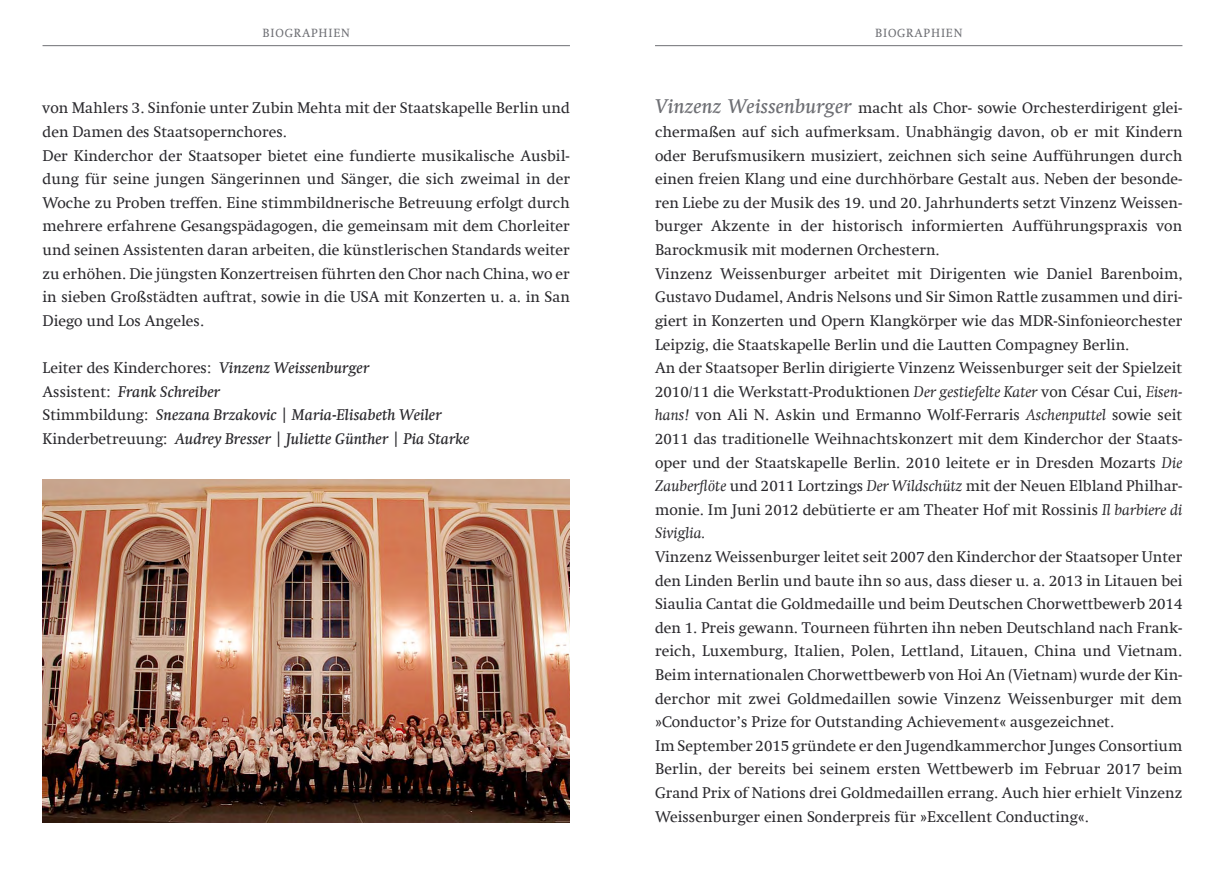
<style>
.page{position:relative;width:1225px;height:879px;background:#fff}
.page>*{position:absolute;margin:0;border:0;box-sizing:border-box;transform-origin:0 0}
.t1{font:15.6px/23.6px "Swift Com";color:#2a292d}
.t2{font:italic 500 15.6px/23.6px "Swift Com";color:#2a292d}
.t3{font:12px "Swift Com";letter-spacing:.07em;color:#6e6f74}
.s1{font-weight:400;font-style:normal}
.s2{font-weight:500;font-style:italic;font-size:20px;color:#6e6f74}
.s3{font-style:italic}
</style>
<div class="page">
<hr style="left:655px;top:45px;width:527px;height:1px;background:#6e6f74">
<hr style="left:43px;top:45px;width:527px;height:1px;background:#6e6f74">
<img style="left:43px;top:479px;width:527px;height:343px">
<p class="t3" style="left:262px;top:26px;width:89px">biographien</p>
<p class="t1" style="left:43px;top:96px;width:529px">von Mahlers 3. Sinfonie unter Zubin Mehta mit der Staatskapelle Berlin und den Damen des Staatsopernchores.<br>Der Kinderchor der Staatsoper bietet eine fundierte musikalische Ausbil&shy;dung für seine jungen Sängerinnen und Sänger, die sich zweimal in der Woche zu Proben treffen. Eine stimmbildnerische Betreuung erfolgt durch mehrere erfahrene Gesangspädagogen, die gemeinsam mit dem Chorleiter und seinen Assistenten daran arbeiten, die künstlerischen Standards weiter zu erhöhen. Die jüngsten Konzertreisen führten den Chor nach China, wo er in sieben Großstädten auftrat, sowie in die USA mit Konzerten u. a. in San Diego und Los Angeles.</p>
<p class="t2" style="left:43px;top:356px;width:429px"><span class="s1">Leiter des Kinderchores:</span> Vinzenz Weissenburger<br><span class="s1">Assistent:</span> Frank Schreiber<br><span class="s1">Stimmbildung:</span> Snezana Brzakovic <span class="s1">|</span> Maria-Elisabeth Weiler <span class="s1">Kinderbetreuung:</span> Audrey Bresser <span class="s1">|</span> Juliette Günther <span class="s1">|</span> Pia Starke</p>
<p class="t3" style="left:875px;top:26px;width:89px">biographien</p>
<p class="t1" style="left:655px;top:96px;width:529px"><span class="s2">Vinzenz Weissenburger</span> macht als Chor- sowie Orchesterdirigent glei&shy;chermaßen auf sich aufmerksam. Unabhängig davon, ob er mit Kindern oder Berufsmusikern musiziert, zeichnen sich seine Aufführungen durch einen freien Klang und eine durchhörbare Gestalt aus. Neben der besonde&shy;ren Liebe zu der Musik des 19. und 20. Jahrhunderts setzt Vinzenz Weissen&shy;burger Akzente in der historisch informierten Aufführungspraxis von Barockmusik mit modernen Orchestern.<br>Vinzenz Weissenburger arbeitet mit Dirigenten wie Daniel Barenboim, Gustavo Dudamel, Andris Nelsons und Sir Simon Rattle zusammen und diri&shy;giert in Konzerten und Opern Klangkörper wie das MDR-Sinfonieorchester Leipzig, die Staatskapelle Berlin und die Lautten Compagney Berlin.<br>An der Staatsoper Berlin dirigierte Vinzenz Weissenburger seit der Spielzeit 2010/11 die Werkstatt-Produktionen <span class="s3">Der gestiefelte Kater</span> von César Cui, <span class="s3">Eisen&shy;hans!</span> von Ali N. Askin und Ermanno Wolf-Ferraris <span class="s3">Aschenputtel</span> sowie seit 2011 das traditionelle Weihnachtskonzert mit dem Kinderchor der Staats&shy;oper und der Staatskapelle Berlin. 2010 leitete er in Dresden Mozarts <span class="s3">Die Zauberflöte</span> und 2011 Lortzings <span class="s3">Der Wildschütz</span> mit der Neuen Elbland Philhar&shy;monie. Im Juni 2012 debütierte er am Theater Hof mit Rossinis <span class="s3">Il barbiere di Siviglia.</span></p>
<p class="t1" style="left:655px;top:545px;width:529px">Vinzenz Weissenburger leitet seit 2007 den Kinderchor der Staatsoper Unter den Linden Berlin und baute ihn so aus, dass dieser u. a. 2013 in Litauen bei Siaulia Cantat die Goldmedaille und beim Deutschen Chorwettbewerb 2014 den 1. Preis gewann. Tourneen führten ihn neben Deutschland nach Frank&shy;reich, Luxemburg, Italien, Polen, Lettland, Litauen, China und Vietnam.<br>Beim internationalen Chorwettbewerb von Hoi An (Vietnam) wurde der Kin&shy;derchor mit zwei Goldmedaillen sowie Vinzenz Weissenburger mit dem »Conductor’s Prize for Outstanding Achievement« ausgezeichnet.<br>Im September 2015 gründete er den Jugendkammerchor Junges Consortium Berlin, der bereits bei seinem ersten Wettbewerb im Februar 2017 beim Grand Prix of Nations drei Goldmedaillen errang. Auch hier erhielt Vinzenz Weissenburger einen Sonderpreis für »Excellent Conducting«.</p>
</div>
